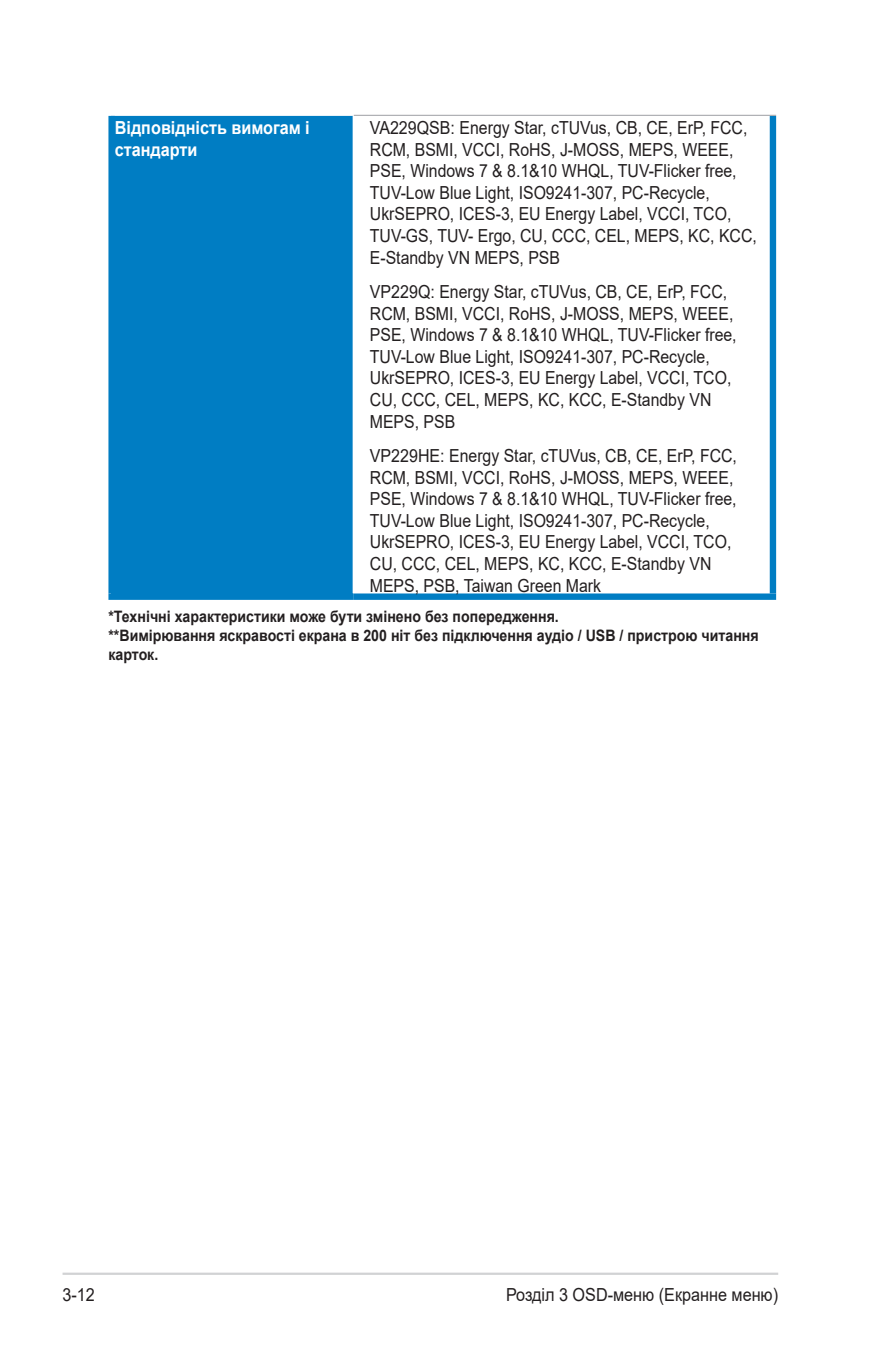
<style>
.page{position:relative;width:893px;height:1346px;background:#fff}
.page>*{position:absolute;margin:0;border:0;box-sizing:border-box;transform-origin:0 0}
.Specs_Text_-_new{font:18px/21.6px "Arial";color:#231f20;scale:.89 1}
.Specs_Text_-_new-2{font:18px "Arial";color:#231f20;scale:.9 1}
.Specs_Text_Head_-_ne{font:700 18px/21.6px "Arial";color:#fff;scale:.9 1}
.Figure_Label{font:700 15.75px/18.9px "Arial";color:#231f20;scale:.9 1}
</style>
<div class="page">
<hr style="left:63px;top:1272px;width:715px;height:3px;background:#d1d2d4">
<div style="left:112px;top:115px;width:241px;height:482px;background:#007dc3"></div>
<hr style="left:108px;top:115px;width:246px;height:1px;background:#fff">
<div style="left:108px;top:116px;width:7px;height:477px;background:#007dc3"></div>
<div style="left:770px;top:116px;width:6px;height:477px;background:#007dc3"></div>
<hr style="left:354px;top:115px;width:422px;height:1px;background:#a8a9ad">
<div style="left:108px;top:593px;width:245px;height:7px;background:#007dc3"></div>
<div style="left:353px;top:593px;width:423px;height:7px;background:#007dc3"></div>
<p class="Specs_Text_Head_-_ne" style="left:115px;top:117px;width:218px">Відповідність вимогам і стандарти</p>
<p class="Specs_Text_-_new" style="left:370px;top:117px;width:436px">VA229QSB: Energy Star, cTUVus, CB, CE, ErP, FCC, RCM, BSMI, VCCI, RoHS, J-MOSS, MEPS, WEEE, PSE, Windows 7 &amp; 8.1&amp;10 WHQL, TUV-Flicker free, TUV-Low Blue Light, ISO9241-307, PC-Recycle, UkrSEPRO, ICES-3, EU Energy Label, VCCI, TCO, TUV-GS, TUV- Ergo, CU, CCC, CEL, MEPS, KC, KCC, E-Standby VN MEPS, PSB</p>
<p class="Specs_Text_-_new" style="left:370px;top:281px;width:414px">VP229Q: Energy Star, cTUVus, CB, CE, ErP, FCC, RCM, BSMI, VCCI, RoHS, J-MOSS, MEPS, WEEE, PSE, Windows 7 &amp; 8.1&amp;10 WHQL, TUV-Flicker free, TUV-Low Blue Light, ISO9241-307, PC-Recycle, UkrSEPRO, ICES-3, EU Energy Label, VCCI, TCO, CU, CCC, CEL, MEPS, KC, KCC, E-Standby VN MEPS, PSB</p>
<p class="Specs_Text_-_new" style="left:370px;top:445px;width:414px">VP229HE: Energy Star, cTUVus, CB, CE, ErP, FCC, RCM, BSMI, VCCI, RoHS, J-MOSS, MEPS, WEEE, PSE, Windows 7 &amp; 8.1&amp;10 WHQL, TUV-Flicker free, TUV-Low Blue Light, ISO9241-307, PC-Recycle, UkrSEPRO, ICES-3, EU Energy Label, VCCI, TCO, CU, CCC, CEL, MEPS, KC, KCC, E-Standby VN MEPS, PSB, Taiwan Green Mark</p>
<p class="Figure_Label" style="left:108px;top:607px;width:502px">*Технічні характеристики може бути змінено без попередження.</p>
<p class="Figure_Label" style="left:108px;top:626px;width:724px">**Вимірювання яскравості екрана в 200 ніт без підключення аудіо / USB / пристрою читання карток.</p>
<p class="Specs_Text_-_new-2" style="left:63px;top:1282px;width:38px">3-12</p>
<p class="Specs_Text_-_new-2" style="left:506px;top:1282px;width:304px">Розділ 3 OSD-меню (Екранне меню)</p>
</div>
